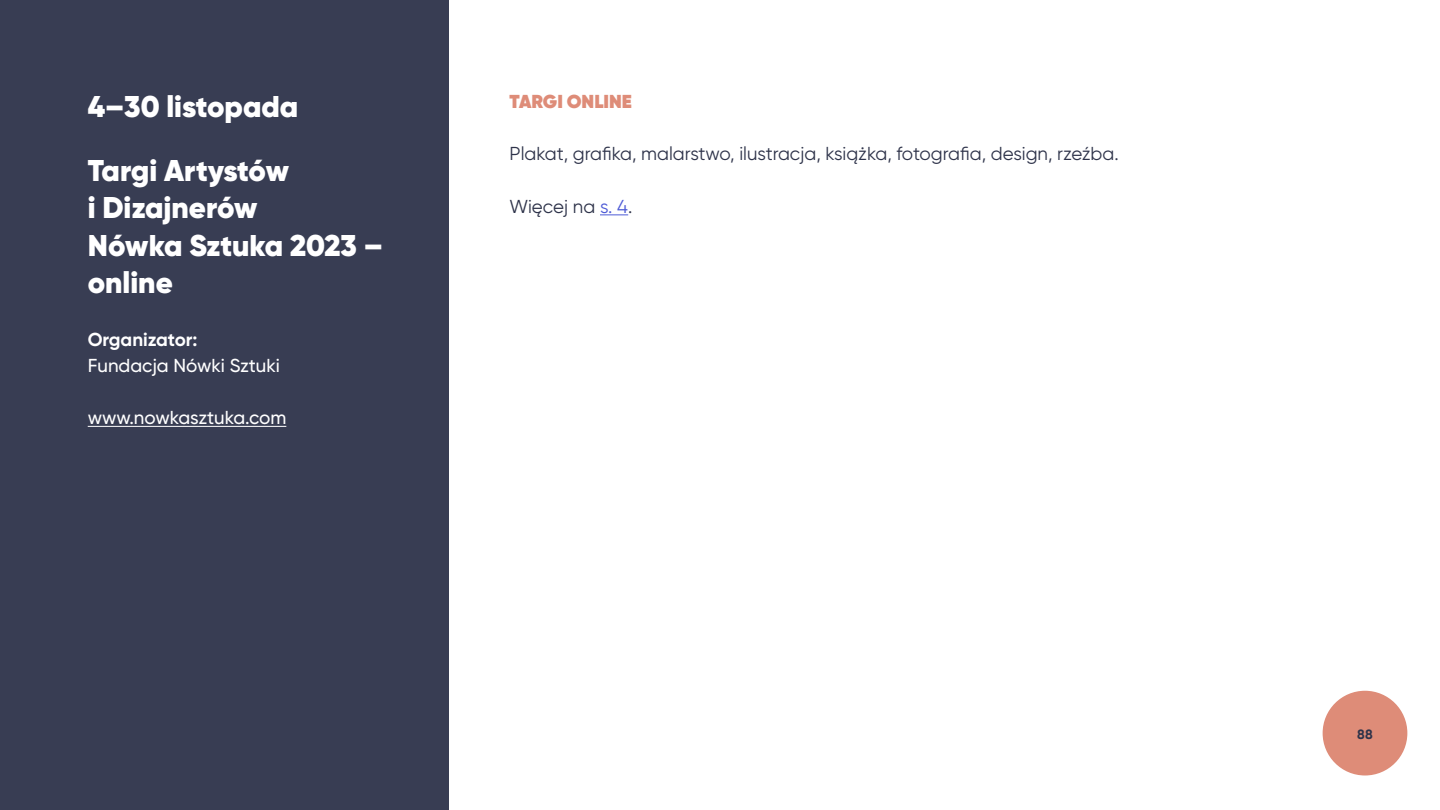
<style>
.page{position:relative;width:1440px;height:810px;background:#fff}
.page>*{position:absolute;margin:0;border:0;box-sizing:border-box;transform-origin:0 0}
.t1{font:900 30px/37.5px "Gilroy";color:#fff}
.t2{font:18.75px "Gilroy";color:#2e334a}
.t3{font:500 18.75px "Gilroy";color:#fff}
.t4{font:700 18.75px "Gilroy";color:#fff}
.t5{font:800 18.75px "Gilroy";color:#de8c78}
.t6{font:700 13.5px "Gilroy";color:#2e334a}
.s1{color:#4f5cd6}
</style>
<div class="page">
<div style="left:1323px;top:691px;width:84px;height:85px;background:#de8c78;border-radius:50%"></div>
<div style="left:0;top:0;width:449px;height:810px;background:#383d53"></div>
<svg style="left:600px;top:214px;width:28px;height:1px"></svg>
<hr style="left:88px;top:426px;width:198px;height:1px;background:#fff">
<h1 class="t1" style="left:88px;top:75px;width:212px;line-height:63.8px">4–30 listopada<br>Targi Artystów</h1>
<h1 class="t1" style="left:88px;top:189px;width:297px">i Dizajnerów<br>Nówka Sztuka 2023 – online</h1>
<p class="t4" style="left:88px;top:327px;width:111px">Organizator:</p>
<p class="t3" style="left:88px;top:354px;width:194px">Fundacja Nówki Sztuki</p>
<p class="t3" style="left:88px;top:406px;width:200px">www.nowkasztuka.com</p>
<p class="t5" style="left:510px;top:89px;width:124px">TARGI ONLINE</p>
<p class="t2" style="left:510px;top:142px;width:611px">Plakat, grafika, malarstwo, ilustracja, książka, fotografia, design, rzeźba.</p>
<p class="t2" style="left:510px;top:195px;width:124px">Więcej na <span class="s1">s. 4</span>.</p>
<p class="t6" style="left:1357px;top:725px;width:17px">88</p>
</div>
